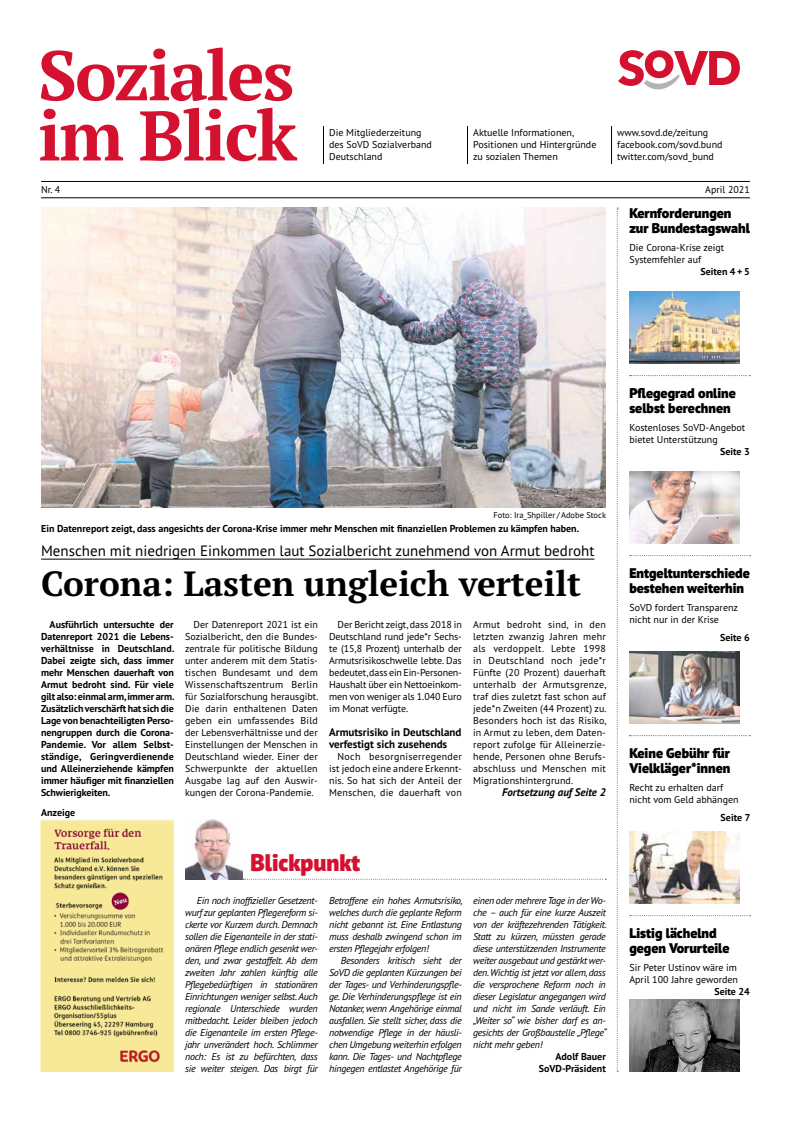
<style>
.page{position:relative;width:791px;height:1134px;background:#fff}
.page>*{position:absolute;margin:0;border:0;box-sizing:border-box;transform-origin:0 0}
.t1{font:700 35px "PT Serif Pro";color:#000}
.t2{font:900 24px "PT Sans Pro";color:#d51130}
.t3{font:15px "PT Sans Pro";color:#000}
.t4{font:900 14px/14.8px "PT Sans Pro";color:#000}
.t5{font:700 11px/12px "PT Sans Pro";color:#000}
.t6{font:italic 700 11px "PT Sans Pro";color:#000}
.t7{font:10px/12px "PT Sans Pro";color:#000}
.t8{font:italic 10px/12px "PT Sans Pro";letter-spacing:-.03em;color:#000;text-align:justify}
.t9{font:700 10px/12px "PT Sans Pro";color:#000;text-align:right}
.t10{font:8.5px "PT Sans Pro";color:#000}
</style>
<div class="page">
<svg style="left:617px;top:208px;width:1px;height:864px"></svg>
<img style="left:185px;top:820px;width:57px;height:60px">
<svg style="left:243px;top:879px;width:363px;height:1px"></svg>
<hr style="left:41px;top:559px;width:553px;height:1px;background:#000">
<img style="left:41px;top:208px;width:565px;height:300px">
<svg style="left:629px;top:735px;width:121px;height:1px"></svg>
<img style="left:629px;top:292px;width:110px;height:72px">
<svg style="left:630px;top:915px;width:120px;height:1px"></svg>
<svg style="left:630px;top:375px;width:120px;height:1px"></svg>
<svg style="left:630px;top:555px;width:120px;height:1px"></svg>
<img style="left:629px;top:472px;width:110px;height:72px">
<img style="left:629px;top:652px;width:110px;height:72px">
<img style="left:629px;top:832px;width:110px;height:72px">
<img style="left:629px;top:1000px;width:110px;height:72px">
<img style="left:40px;top:820px;width:134px;height:252px">
<hr style="left:41px;top:181px;width:709px;height:1px;background:#000">
<hr style="left:41px;top:198px;width:709px;height:1px;background:#000">
<svg style="left:618px;top:50px;width:122px;height:39px"></svg>
<hr style="left:323px;top:126px;width:1px;height:38px;background:#000">
<hr style="left:467px;top:126px;width:1px;height:38px;background:#000">
<hr style="left:611px;top:126px;width:1px;height:38px;background:#000">
<svg style="left:41px;top:48px;width:251px;height:53px"></svg>
<svg style="left:40px;top:109px;width:83px;height:51px"></svg>
<svg style="left:140px;top:108px;width:157px;height:53px"></svg>
<p class="t7" style="left:329px;top:127px;width:104px">Die Mitgliederzeitung des SoVD Sozialverband<br>Deutschland</p>
<p class="t7" style="left:473px;top:127px;width:125px">Aktuelle Informationen,<br>Positionen und Hintergründe zu sozialen Themen</p>
<p class="t7" style="left:617px;top:127px;width:107px">www.sovd.de/zeitung facebook.com/sovd.bund twitter.com/sovd_bund</p>
<p class="t7" style="left:41px;top:183px;width:21px">Nr. 4</p>
<p class="t7" style="left:705px;top:183px;width:46px">April 2021</p>
<h3 class="t4" style="left:629px;top:206px;width:122px">Kernforderungen zur Bundestagswahl</h3>
<p class="t7" style="left:629px;top:241px;width:96px">Die Corona-Krise zeigt<br>Systemfehler auf</p>
<p class="t9" style="left:700px;top:265px;width:51px">Seiten 4 + 5</p>
<h3 class="t4" style="left:629px;top:386px;width:108px">Pflegegrad online selbst berechnen</h3>
<p class="t7" style="left:629px;top:421px;width:117px">Kostenloses SoVD-Angebot bietet Unterstützung</p>
<p class="t9" style="left:720px;top:445px;width:31px">Seite 3</p>
<p class="t10" style="left:493px;top:509px;width:114px">Foto: Ira_Shpiller / Adobe Stock</p>
<p class="t9" style="left:41px;top:522px;width:539px">Ein Datenreport zeigt, dass angesichts der Corona-Krise immer mehr Menschen mit finanziellen Problemen zu kämpfen haben.</p>
<h3 class="t3" style="left:41px;top:541px;width:555px">Menschen mit niedrigen Einkommen laut Sozialbericht zunehmend von Armut bedroht</h3>
<h1 class="t1" style="left:41px;top:561px;width:541px">Corona: Lasten ungleich verteilt</h1>
<p class="t9" style="left:41px;top:618px;width:135px;text-align:justify;text-indent:9px">Ausführlich untersuchte der Datenreport 2021 die Lebens&shy;verhältnisse in Deutschland.<br>Dabei zeigte sich, dass immer mehr Menschen dauerhaft von Armut bedroht sind. Für viele gilt also: einmal arm, immer arm.<br>Zusätzlich verschärft hat sich die Lage von benachteiligten Perso&shy;nengruppen durch die Corona-Pandemie. Vor allem Selbst&shy;ständige, Geringverdienende und Alleinerziehende kämpfen immer häufiger mit finanziellen Schwierigkeiten.</p>
<p class="t7" style="left:185px;top:618px;width:135px;text-align:justify;text-indent:8px">Der Datenreport 2021 ist ein Sozialbericht, den die Bundes&shy;zentrale für politische Bildung unter anderem mit dem Statis&shy;tischen Bundesamt und dem Wissenschaftszentrum Berlin für Sozialforschung herausgibt.<br>Die darin enthaltenen Daten geben ein umfassendes Bild der Lebensverhältnisse und der Einstellungen der Menschen in Deutschland wieder. Einer der Schwerpunkte der aktuellen Ausgabe lag auf den Auswir&shy;kungen der Corona-Pandemie.</p>
<p class="t7" style="left:329px;top:618px;width:134px;text-align:justify;text-indent:8px">Der Bericht zeigt, dass 2018 in Deutschland rund jede*r Sechs&shy;te (15,8 Prozent) unterhalb der Armutsrisikoschwelle lebte. Das bedeutet, dass ein Ein-Personen-Haushalt über ein Nettoeinkom&shy;men von weniger als 1.040 Euro im Monat verfügte.</p>
<p class="t7" style="left:473px;top:618px;width:135px;text-align:justify">Armut bedroht sind, in den letzten zwanzig Jahren mehr als verdoppelt. Lebte 1998 in Deutschland noch jede*r Fünfte (20 Prozent) dauerhaft unterhalb der Armutsgrenze, traf dies zuletzt fast schon auf jede*n Zweiten (44 Prozent) zu.<br>Besonders hoch ist das Risiko, in Armut zu leben, dem Daten&shy;report zufolge für Alleinerzie&shy;hende, Personen ohne Berufs&shy;abschluss und Menschen mit Migrationshintergrund.</p>
<p class="t5" style="left:329px;top:726px;width:134px">Armutsrisiko in Deutschland verfestigt sich zusehends</p>
<p class="t7" style="left:329px;top:750px;width:134px;text-align:justify;text-indent:8px">Noch besorgniserregender ist jedoch eine andere Erkennt&shy;nis. So hat sich der Anteil der Menschen, die dauerhaft von</p>
<p class="t6" style="left:502px;top:785px;width:105px">Fortsetzung auf Seite 2</p>
<p class="t9" style="left:41px;top:806px;width:36px">Anzeige</p>
<h2 class="t2" style="left:251px;top:846px;width:111px">Blickpunkt</h2>
<p class="t8" style="left:185px;top:894px;width:134px;text-indent:12px">Ein noch inoffizieller Gesetzent&shy;wurf zur geplanten Pflegereform si&shy;ckerte vor Kurzem durch. Demnach sollen die Eigenanteile in der stati&shy;onären Pflege endlich gesenkt wer&shy;den, und zwar gestaffelt. Ab dem zweiten Jahr zahlen künftig alle Pflegebedürftigen in stationären Einrichtungen weniger selbst. Auch regionale Unterschiede wurden mitbedacht. Leider bleiben jedoch die Eigenanteile im ersten Pflege&shy;jahr unverändert hoch. Schlimmer noch: Es ist zu befürchten, dass sie weiter steigen. Das birgt für</p>
<p class="t8" style="left:329px;top:894px;width:135px">Betroffene ein hohes Armutsrisiko, welches durch die geplante Reform nicht gebannt ist. Eine Entlastung muss deshalb zwingend schon im ersten Pflegejahr erfolgen!</p>
<p class="t8" style="left:329px;top:954px;width:134px;text-indent:12px">Besonders kritisch sieht der SoVD die geplanten Kürzungen bei der Tages- und Verhinderungspfle&shy;ge. Die Verhinderungspflege ist ein Notanker, wenn Angehörige einmal ausfallen. Sie stellt sicher, dass die notwendige Pflege in der häusli&shy;chen Umgebung weiterhin erfolgen kann. Die Tages- und Nachtpflege hingegen entlastet Angehörige für</p>
<p class="t8" style="left:473px;top:894px;width:135px">einen oder mehrere Tage in der Wo&shy;che – auch für eine kurze Auszeit von der kräftezehrenden Tätigkeit.<br>Statt zu kürzen, müssten gerade diese unterstützenden Instrumente weiter ausgebaut und gestärkt wer&shy;den. Wichtig ist jetzt vor allem, dass die versprochene Reform noch in dieser Legislatur angegangen wird und nicht im Sande verläuft. Ein „Weiter so“ wie bisher darf es an&shy;gesichts der Großbaustelle „Pflege“ nicht mehr geben!</p>
<p class="t9" style="left:539px;top:1050px;width:68px">Adolf Bauer<br>SoVD-Präsident</p>
<h3 class="t4" style="left:629px;top:566px;width:122px">Entgeltunterschiede bestehen weiterhin</h3>
<p class="t7" style="left:629px;top:601px;width:110px">SoVD fordert Transparenz nicht nur in der Krise</p>
<p class="t9" style="left:720px;top:631px;width:31px">Seite 6</p>
<h3 class="t4" style="left:629px;top:746px;width:103px">Keine Gebühr für<br>Vielkläger*innen</h3>
<p class="t7" style="left:629px;top:781px;width:111px">Recht zu erhalten darf nicht vom Geld abhängen</p>
<p class="t9" style="left:721px;top:811px;width:31px">Seite 7</p>
<h3 class="t4" style="left:629px;top:926px;width:102px">Listig lächelnd gegen Vorurteile</h3>
<p class="t7" style="left:629px;top:961px;width:110px">Sir Peter Ustinov wäre im<br>April 100 Jahre geworden</p>
<p class="t9" style="left:714px;top:985px;width:37px">Seite 24</p>
</div>
